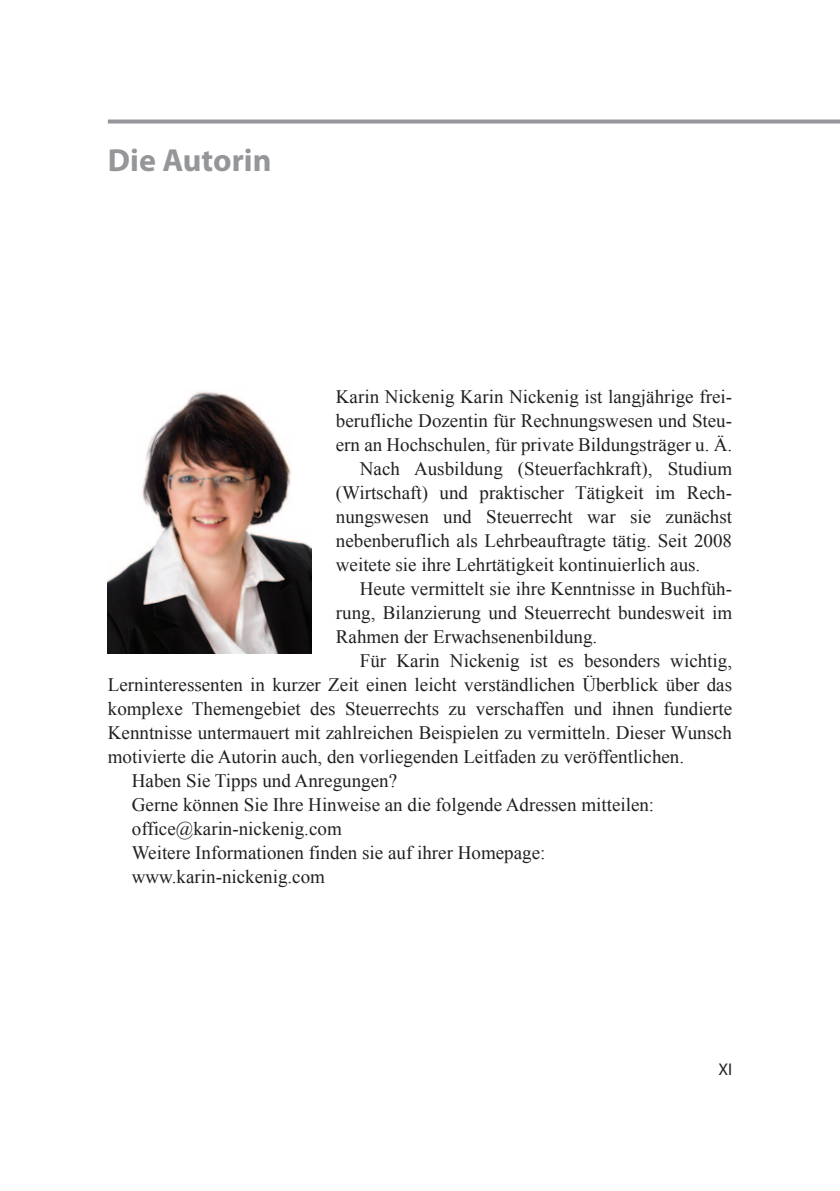
<style>
.page{position:relative;width:840px;height:1191px;background:#fff}
.page>*{position:absolute;margin:0;border:0;box-sizing:border-box;transform-origin:0 0}
.t1{font:700 32px "Myriad Pro";color:#949699}
.t2{font:19px "Times New Roman";color:#231f20}
.t3{font:17px "Myriad Pro";color:#231f20}
</style>
<div class="page">
<svg style="left:108px;top:119px;width:731px;height:4px;background:#a1a3a6"></svg>
<img style="left:108px;top:391px;width:204px;height:262px">
<h1 class="t1" style="left:108px;top:140px;width:165px">Die Autorin</h1>
<p class="t2" style="left:336px;top:384px;width:397px">Karin Nickenig Karin Nickenig ist langjährige frei-</p>
<p class="t2" style="left:336px;top:408px;width:397px">berufliche Dozentin für Rechnungswesen und Steu-</p>
<p class="t2" style="left:336px;top:432px;width:397px">ern an Hochschulen, für private Bildungsträger u. Ä.</p>
<p class="t2" style="left:360px;top:456px;width:373px">Nach Ausbildung (Steuerfachkraft), Studium</p>
<p class="t2" style="left:336px;top:480px;width:397px">(Wirtschaft) und praktischer Tätigkeit im Rech-</p>
<p class="t2" style="left:336px;top:504px;width:397px">nungswesen und Steuerrecht war sie zunächst</p>
<p class="t2" style="left:336px;top:528px;width:397px">nebenberuflich als Lehrbeauftragte tätig. Seit 2008</p>
<p class="t2" style="left:336px;top:552px;width:366px">weitete sie ihre Lehrtätigkeit kontinuierlich aus.</p>
<p class="t2" style="left:360px;top:576px;width:373px">Heute vermittelt sie ihre Kenntnisse in Buchfüh-</p>
<p class="t2" style="left:336px;top:600px;width:397px">rung, Bilanzierung und Steuerrecht bundesweit im</p>
<p class="t2" style="left:336px;top:624px;width:263px">Rahmen der Erwachsenenbildung.</p>
<p class="t2" style="left:360px;top:648px;width:373px">Für Karin Nickenig ist es besonders wichtig,</p>
<p class="t2" style="left:108px;top:672px;width:625px">Lerninteressenten in kurzer Zeit einen leicht verständlichen Überblick über das</p>
<p class="t2" style="left:108px;top:695px;width:625px">komplexe Themengebiet des Steuerrechts zu verschaffen und ihnen fundierte</p>
<p class="t2" style="left:108px;top:719px;width:625px">Kenntnisse untermauert mit zahlreichen Beispielen zu vermitteln. Dieser Wunsch</p>
<p class="t2" style="left:108px;top:743px;width:577px">motivierte die Autorin auch, den vorliegenden Leitfaden zu veröffentlichen.</p>
<p class="t2" style="left:132px;top:767px;width:266px">Haben Sie Tipps und Anregungen?</p>
<p class="t2" style="left:132px;top:791px;width:523px">Gerne können Sie Ihre Hinweise an die folgende Adressen mitteilen:</p>
<p class="t2" style="left:132px;top:815px;width:211px">office@karin-nickenig.com</p>
<p class="t2" style="left:132px;top:839px;width:415px">Weitere Informationen finden sie auf ihrer Homepage:</p>
<p class="t2" style="left:132px;top:863px;width:194px">www.karin-nickenig.com</p>
<p class="t3" style="left:718px;top:1058px;width:15px">XI</p>
</div>
